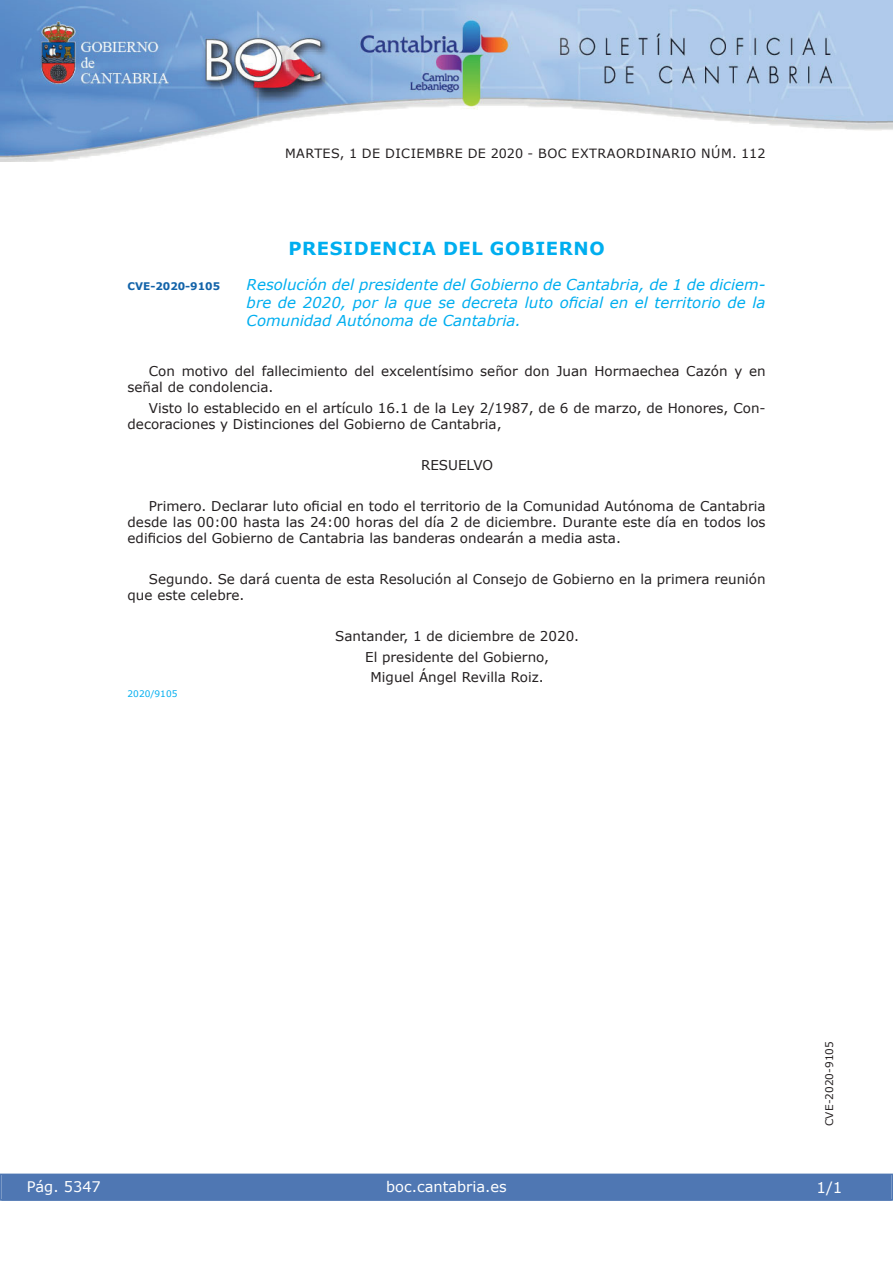
<style>
.page{position:relative;width:893px;height:1263px;background:#fff}
.page>*{position:absolute;margin:0;border:0;box-sizing:border-box;transform-origin:0 0}
.t1{font:700 18px "Verdana";letter-spacing:.035em;color:#00aeef}
.t2{font:italic 15px/18px "Verdana";color:#00aeef;text-align:justify}
.t3{font:15px "Verdana";color:#fff}
.t4{font:14.55px "Verdana";color:#fff}
.t5{font:13.5px/16.2px "Verdana";color:#231f20}
.t6{font:12.75px "Verdana";letter-spacing:.035em;color:#231f20}
.t7{font:10.5px "Verdana";color:#231f20}
.t8{font:700 10.5px "Verdana";color:#1263a9}
.t9{font:9px "Verdana";color:#00aeef}
</style>
<div class="page">
<img style="left:0;top:0;width:893px;height:161px">
<div style="left:1px;top:1174px;width:890px;height:27px;background:#4f77b3"></div>
<div style="left:0;top:1174px;width:893px;height:27px;border:1px solid #4f77b3"></div>
<p class="t6" style="left:285px;top:145px;width:482px">MARTES, 1 DE DICIEMBRE DE 2020 - BOC EXTRAORDINARIO NÚM. 112</p>
<h1 class="t1" style="left:288px;top:237px;width:318px">PRESIDENCIA DEL GOBIERNO</h1>
<p class="t8" style="left:128px;top:279px;width:94px">CVE-2020-9105</p>
<p class="t2" style="left:247px;top:275px;width:520px">Resolución del presidente del Gobierno de Cantabria, de 1 de diciem&shy;bre de 2020, por la que se decreta luto oficial en el territorio de la Comunidad Autónoma de Cantabria.</p>
<p class="t5" style="left:128px;top:363px;width:639px;text-indent:21px">Con motivo del fallecimiento del excelentísimo señor don Juan Hormaechea Cazón y en señal de condolencia.</p>
<p class="t5" style="left:128px;top:399px;width:639px;text-indent:21px">Visto lo establecido en el artículo 16.1 de la Ley 2/1987, de 6 de marzo, de Honores, Con&shy;decoraciones y Distinciones del Gobierno de Cantabria,</p>
<p class="t5" style="left:421px;top:456px;width:74px">RESUELVO</p>
<p class="t5" style="left:128px;top:497px;width:639px;text-align:justify;text-indent:21px">Primero. Declarar luto oficial en todo el territorio de la Comunidad Autónoma de Cantabria desde las 00:00 hasta las 24:00 horas del día 2 de diciembre. Durante este día en todos los edificios del Gobierno de Cantabria las banderas ondearán a media asta.</p>
<p class="t5" style="left:128px;top:571px;width:639px;text-indent:21px">Segundo. Se dará cuenta de esta Resolución al Consejo de Gobierno en la primera reunión que este celebre.</p>
<p class="t5" style="left:335px;top:626px;width:245px;line-height:20.4px;text-align:center">Santander, 1 de diciembre de 2020.<br>El presidente del Gobierno,<br>Miguel Ángel Revilla Roiz.</p>
<p class="t9" style="left:128px;top:688px;width:51px">2020/9105</p>
<p class="t4" style="left:27px;top:1177px;width:76px">Pág. 5347</p>
<p class="t4" style="left:386px;top:1178px;width:122px">boc.cantabria.es</p>
<p class="t7" style="left:823px;top:1126px;width:87px;rotate:-90deg">CVE-2020-9105</p>
<p class="t3" style="left:816px;top:1178px;width:27px">1/1</p>
</div>
